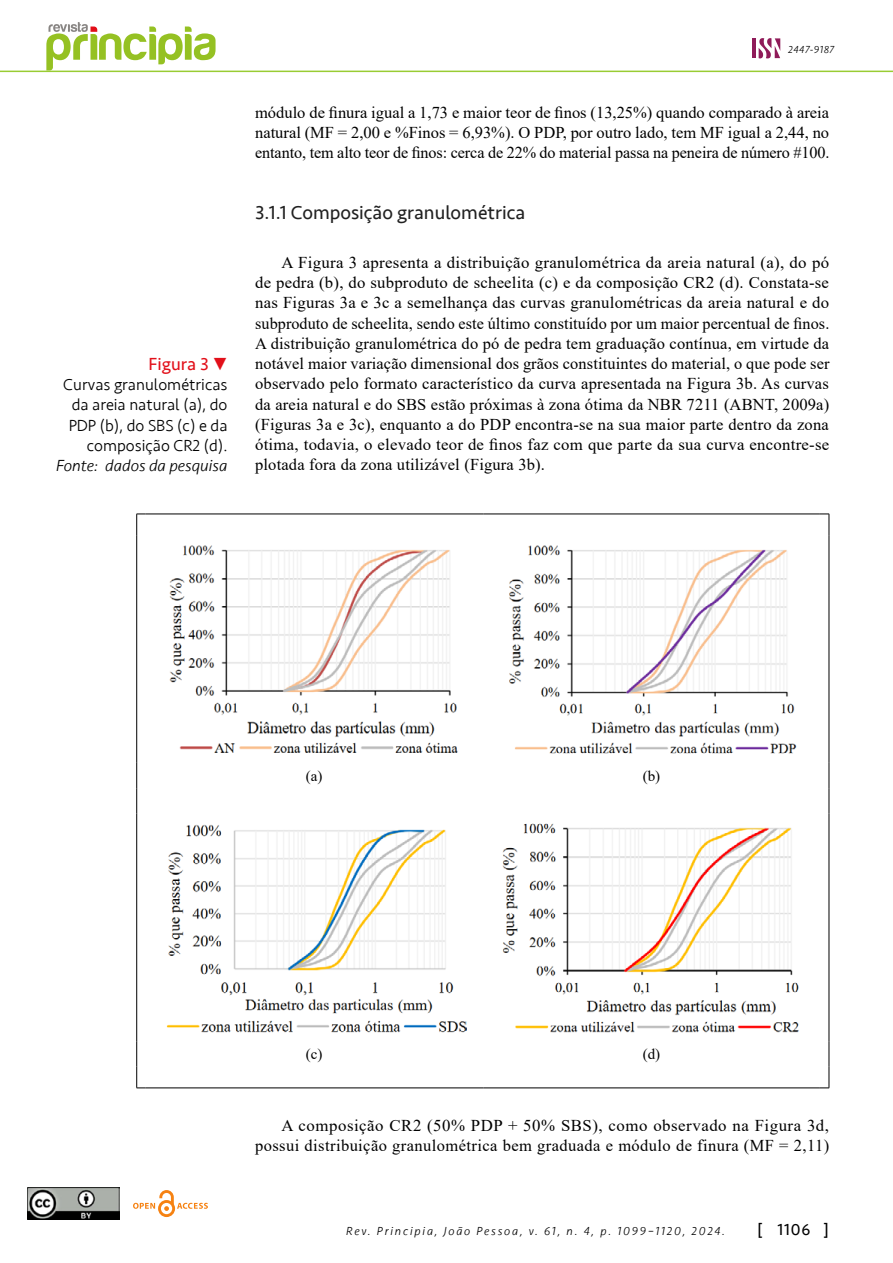
<style>
.page{position:relative;width:893px;height:1263px;background:#fff}
.page>*{position:absolute;margin:0;border:0;box-sizing:border-box;transform-origin:0 0}
.t1{font:19.5px "Seravek";color:#212121}
.t2{font:18px "Seravek";color:#e2101a}
.t3{font:16.5px/20.2px "Times New Roman";letter-spacing:.025em;color:#000;text-align:justify}
.t4{font:300 16.5px/20.2px "Seravek";color:#000;text-align:right}
.t5{font:italic 300 16.5px "Seravek";color:#000}
.t6{font:16.5px "Seravek";color:#000}
.t7{font:15px "Times New Roman";color:#000}
.t8{font:italic 300 12px "Seravek";letter-spacing:.15em;color:#000}
.t9{font:italic 300 10.5px "Seravek";letter-spacing:.05em;color:#000}
</style>
<div class="page">
<hr style="left:0;top:71px;width:893px;height:1px;background:#9c3">
<img style="left:28px;top:1187px;width:91px;height:32px">
<svg style="left:133px;top:1190px;width:75px;height:27px"></svg>
<svg style="left:136px;top:514px;width:9px;height:21px"></svg>
<hr style="left:145px;top:514px;width:338px;height:1px;background:#000">
<hr style="left:483px;top:514px;width:337px;height:1px;background:#000">
<svg style="left:820px;top:514px;width:10px;height:21px"></svg>
<hr style="left:136px;top:535px;width:1px;height:228px;background:#000">
<hr style="left:829px;top:535px;width:1px;height:228px;background:#000">
<svg style="left:136px;top:763px;width:1px;height:51px"></svg>
<svg style="left:829px;top:763px;width:1px;height:51px"></svg>
<hr style="left:136px;top:814px;width:1px;height:227px;background:#000">
<hr style="left:829px;top:814px;width:1px;height:227px;background:#000">
<svg style="left:136px;top:1041px;width:9px;height:48px"></svg>
<hr style="left:145px;top:1088px;width:338px;height:1px;background:#000">
<hr style="left:483px;top:1088px;width:337px;height:1px;background:#000">
<svg style="left:820px;top:1041px;width:10px;height:48px"></svg>
<img style="left:169px;top:545px;width:289px;height:208px">
<img style="left:509px;top:545px;width:288px;height:209px">
<img style="left:166px;top:824px;width:301px;height:209px">
<img style="left:502px;top:823px;width:297px;height:210px">
<svg style="left:46px;top:22px;width:170px;height:49px"></svg>
<hr style="left:752px;top:38px;width:3px;height:20px;background:#8f1b59">
<svg style="left:759px;top:38px;width:21px;height:20px"></svg>
<p class="t2" style="left:149px;top:350px;width:80px">Figura 3 •</p>
<p class="t4" style="left:63px;top:375px;width:166px">Curvas granulométricas da areia natural (a), do<br>PDP (b), do SBS (c) e da composição CR2 (d).</p>
<p class="t5" style="left:56px;top:456px;width:173px">Fonte: dados da pesquisa</p>
<p class="t9" style="left:788px;top:43px;width:48px">2447-9187</p>
<p class="t3" style="left:255px;top:102px;width:576px">módulo de finura igual a 1,73 e maior teor de finos (13,25%) quando comparado à areia natural (MF = 2,00 e %Finos = 6,93%). O PDP, por outro lado, tem MF igual a 2,44, no entanto, tem alto teor de finos: cerca de 22% do material passa na peneira de número #100.</p>
<p class="t1" style="left:255px;top:197px;width:272px">3.1.1 Composição granulométrica</p>
<p class="t3" style="left:255px;top:252px;width:576px;text-indent:26px">A Figura 3 apresenta a distribuição granulométrica da areia natural (a), do pó de pedra (b), do subproduto de scheelita (c) e da composição CR2 (d). Constata-se nas Figuras 3a e 3c a semelhança das curvas granulométricas da areia natural e do subproduto de scheelita, sendo este último constituído por um maior percentual de finos.<br>A distribuição granulométrica do pó de pedra tem graduação contínua, em virtude da notável maior variação dimensional dos grãos constituintes do material, o que pode ser observado pelo formato característico da curva apresentada na Figura 3b. As curvas da areia natural e do SBS estão próximas à zona ótima da NBR 7211 (ABNT, 2009a) (Figuras 3a e 3c), enquanto a do PDP encontra-se na sua maior parte dentro da zona ótima, todavia, o elevado teor de finos faz com que parte da sua curva encontre-se plotada fora da zona utilizável (Figura 3b).</p>
<p class="t7" style="left:306px;top:765px;width:18px">(a)</p>
<p class="t7" style="left:643px;top:765px;width:19px">(b)</p>
<p class="t7" style="left:306px;top:1043px;width:18px">(c)</p>
<p class="t7" style="left:643px;top:1043px;width:19px">(d)</p>
<p class="t3" style="left:255px;top:1115px;width:576px;text-align:right">A composição CR2 (50% PDP + 50% SBS), como observado na Figura 3d, possui distribuição granulométrica bem graduada e módulo de finura (MF = 2,11)</p>
<p class="t8" style="left:346px;top:1224px;width:380px">Rev. Principia, João Pessoa, v. 61, n. 4, p. 1099–1120, 2024.</p>
<p class="t6" style="left:757px;top:1216px;width:74px">[ 1106 ]</p>
</div>
